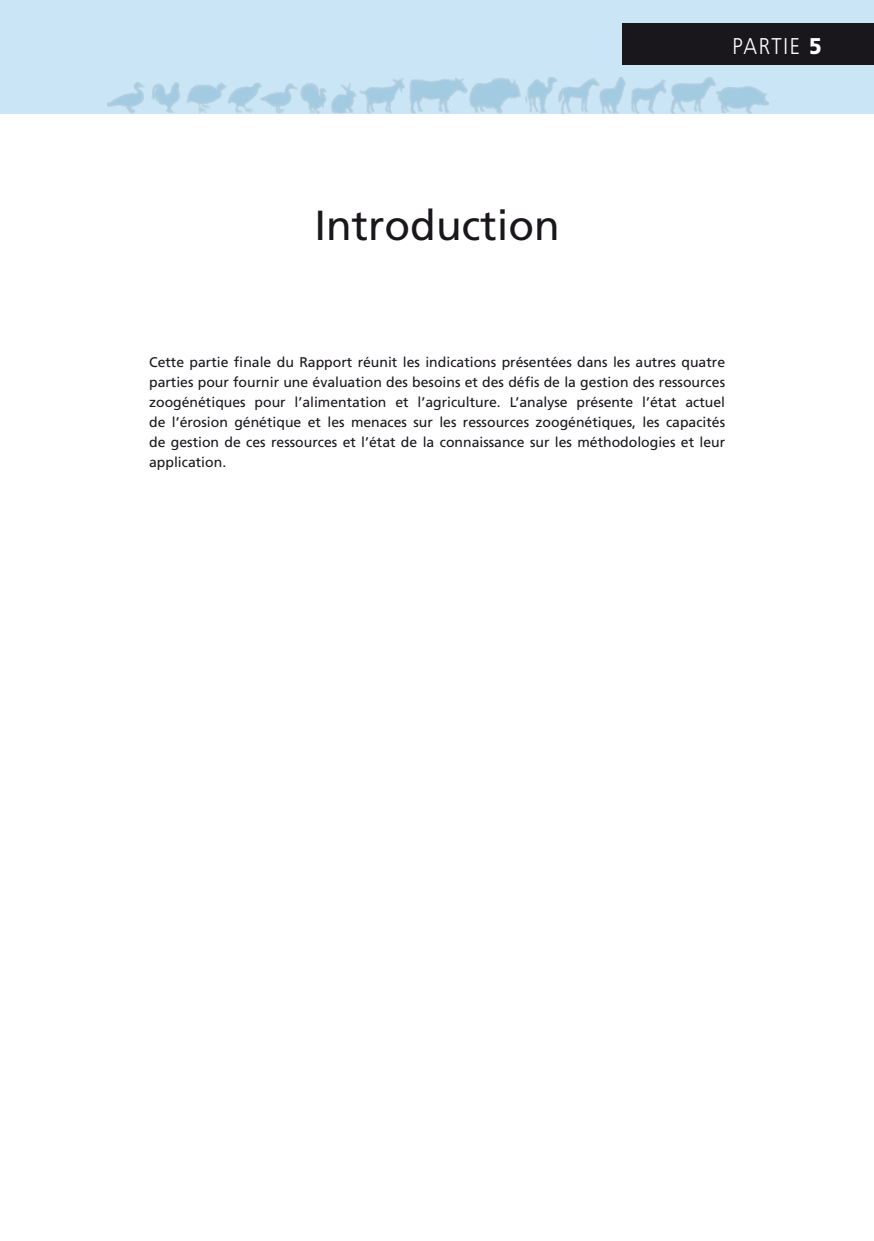
<style>
.page{position:relative;width:874px;height:1241px;background:#fff}
.page>*{position:absolute;margin:0;border:0;box-sizing:border-box;transform-origin:0 0}
.t1{font:42px "Frutiger LT Std";color:#1a171c}
.t2{font:300 22.75px "Frutiger LT Std";letter-spacing:.085em;color:#fff;scale:.9 1}
.t3{font:14px/19.8px "Frutiger LT Std";color:#1a171c;text-align:justify}
.s1{font-weight:900}
</style>
<div class="page">
<div style="left:0;top:0;width:873px;height:114px;background:#cae6f6"></div>
<img style="left:107px;top:78px;width:661px;height:35px">
<div style="left:622px;top:23px;width:251px;height:42px;background:#1a171c"></div>
<h2 class="t2" style="left:732px;top:33px;width:100px">PARTIE <span class="s1">5</span></h2>
<h1 class="t1" style="left:314px;top:201px;width:246px">Introduction</h1>
<p class="t3" style="left:149px;top:352px;width:577px">Cette partie finale du Rapport réunit les indications présentées dans les autres quatre parties pour fournir une évaluation des besoins et des défis de la gestion des ressources zoogénétiques pour l’alimentation et l’agriculture. L’analyse présente l’état actuel de l’érosion génétique et les menaces sur les ressources zoogénétiques, les capacités de gestion de ces ressources et l’état de la connaissance sur les méthodologies et leur application.</p>
</div>
